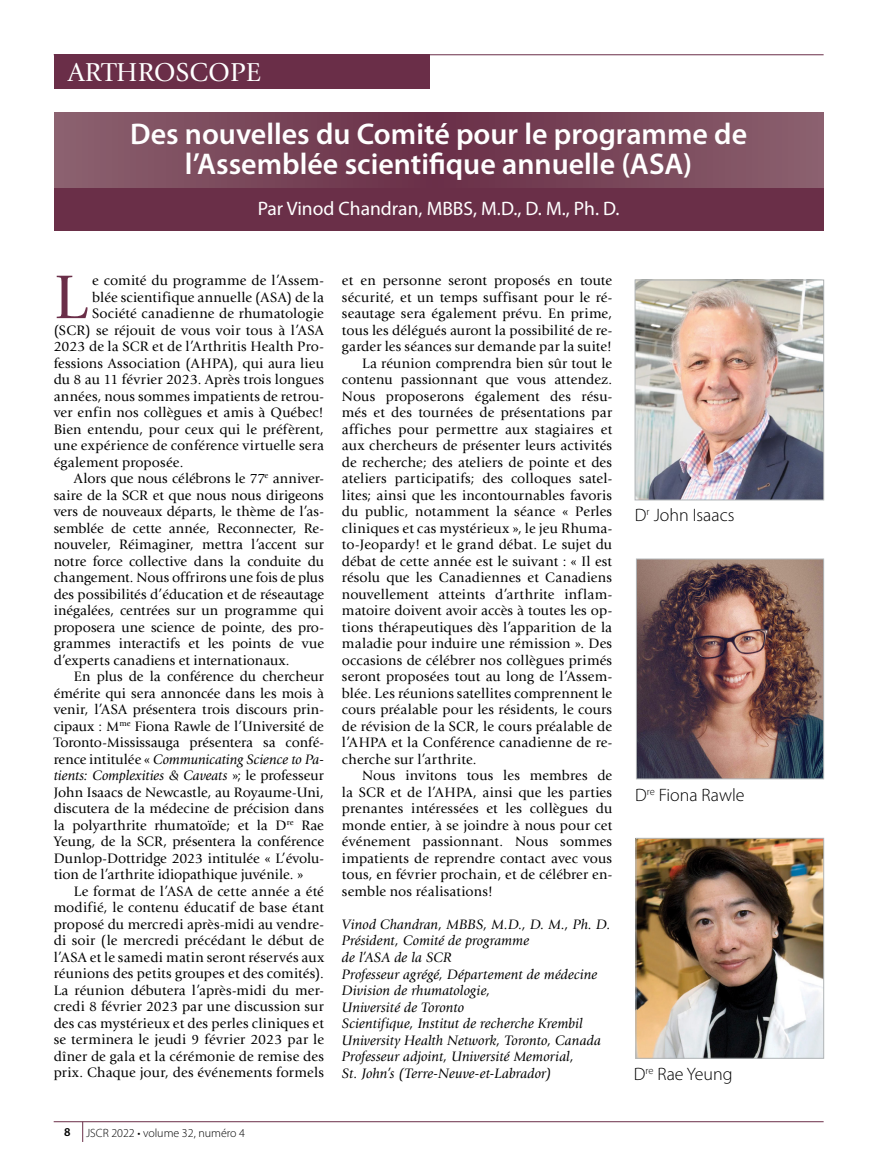
<style>
.page{position:relative;width:878px;height:1175px;background:#fff}
.page>*{position:absolute;margin:0;border:0;box-sizing:border-box;transform-origin:0 0}
.t1{font:64.2px "Giovanni Std";color:#6a2e48}
.t2{font:600 30px/30px "Myriad Pro";color:#fff;text-align:center}
.t3{font:27px "Giovanni Std";color:#fff}
.t4{font:19.5px "Myriad Pro";color:#fff}
.t5{font:300 18px "Myriad Pro";color:#000}
.t6{font:14.25px "Giovanni Std";letter-spacing:.01em;color:#000}
.t7{font:italic 14.25px/16.5px "Giovanni Std";letter-spacing:.005em;color:#000}
.t8{font:300 12px "Myriad Pro";color:#000}
.t9{font:600 12px "Myriad Pro";color:#000}
.s1{font-style:normal}
</style>
<div class="page">
<div style="left:54px;top:187px;width:770px;height:43px;background:#6a2f48"></div>
<svg style="left:54px;top:112px;width:770px;height:75px;background:#7a485b"></svg>
<hr style="left:54px;top:54px;width:769px;height:1px;background:#6a2e48">
<div style="left:54px;top:55px;width:375px;height:34px;background:#6a2e48"></div>
<hr style="left:54px;top:1121px;width:769px;height:1px;background:#6a2e48">
<svg style="left:82px;top:1121px;width:1px;height:21px"></svg>
<img style="left:636px;top:282px;width:185px;height:216px">
<div style="left:634px;top:280px;width:189px;height:220px;border:1px solid #b1b5b7"></div>
<img style="left:637px;top:840px;width:185px;height:216px">
<div style="left:635px;top:838px;width:189px;height:220px;border:1px solid #b1b5b7"></div>
<img style="left:638px;top:560px;width:184px;height:217px">
<div style="left:636px;top:558px;width:188px;height:221px;border:1px solid #b1b5b7"></div>
<h3 class="t3" style="left:68px;top:57px;width:194px">ARTHROSCOPE</h3>
<h2 class="t2" style="left:130px;top:119px;width:618px">Des nouvelles du Comité pour le programme de l’Assemblée scientifique annuelle (ASA)</h2>
<h3 class="t4" style="left:258px;top:198px;width:363px">Par Vinod Chandran, MBBS, M.D., D. M., Ph. D.</h3>
<h1 class="t1" style="left:54px;top:261px;width:35px">L</h1>
<p class="t6" style="left:92px;top:272px;width:233px">e comité du programme de l’Assem-</p>
<p class="t6" style="left:92px;top:289px;width:233px">blée scientifique annuelle (ASA) de la</p>
<p class="t6" style="left:92px;top:305px;width:233px">Société canadienne de rhumatologie</p>
<p class="t6" style="left:54px;top:322px;width:272px">(SCR) se réjouit de vous voir tous à l’ASA</p>
<p class="t6" style="left:54px;top:338px;width:272px">2023 de la SCR et de l’Arthritis Health Pro-</p>
<p class="t6" style="left:54px;top:355px;width:272px">fessions Association (AHPA), qui aura lieu</p>
<p class="t6" style="left:54px;top:371px;width:272px">du 8 au 11 février 2023. Après trois longues</p>
<p class="t6" style="left:54px;top:388px;width:272px">années, nous sommes impatients de retrou-</p>
<p class="t6" style="left:54px;top:404px;width:272px">ver enfin nos collègues et amis à Québec!</p>
<p class="t6" style="left:54px;top:421px;width:272px">Bien entendu, pour ceux qui le préfèrent,</p>
<p class="t6" style="left:54px;top:437px;width:272px">une expérience de conférence virtuelle sera</p>
<p class="t6" style="left:54px;top:454px;width:131px">également proposée.</p>
<p class="t6" style="left:74px;top:470px;width:251px">Alors que nous célébrons le 77<sup>e</sup> anniver-</p>
<p class="t6" style="left:54px;top:487px;width:272px">saire de la SCR et que nous nous dirigeons</p>
<p class="t6" style="left:54px;top:503px;width:272px">vers de nouveaux départs, le thème de l’as-</p>
<p class="t6" style="left:54px;top:520px;width:272px">semblée de cette année, Reconnecter, Re-</p>
<p class="t6" style="left:54px;top:536px;width:272px">nouveler, Réimaginer, mettra l’accent sur</p>
<p class="t6" style="left:54px;top:553px;width:272px">notre force collective dans la conduite du</p>
<p class="t6" style="left:54px;top:569px;width:272px">changement. Nous offrirons une fois de plus</p>
<p class="t6" style="left:54px;top:586px;width:272px">des possibilités d’éducation et de réseautage</p>
<p class="t6" style="left:54px;top:602px;width:272px">inégalées, centrées sur un programme qui</p>
<p class="t6" style="left:54px;top:619px;width:272px">proposera une science de pointe, des pro-</p>
<p class="t6" style="left:54px;top:635px;width:272px">grammes interactifs et les points de vue</p>
<p class="t6" style="left:54px;top:652px;width:237px">d’experts canadiens et internationaux.</p>
<p class="t6" style="left:74px;top:668px;width:251px">En plus de la conférence du chercheur</p>
<p class="t6" style="left:54px;top:685px;width:272px">émérite qui sera annoncée dans les mois à</p>
<p class="t6" style="left:54px;top:701px;width:272px">venir, l’ASA présentera trois discours prin-</p>
<p class="t6" style="left:54px;top:718px;width:272px">cipaux : M<sup>me</sup> Fiona Rawle de l’Université de</p>
<p class="t6" style="left:54px;top:734px;width:272px">Toronto-Mississauga présentera sa confé-</p>
<p class="t7" style="left:54px;top:751px;width:272px"><span class="s1">rence intitulée «</span> Communicating Science to Pa-</p>
<p class="t7" style="left:54px;top:767px;width:272px">tients: Complexities &amp; Caveats <span class="s1">»; le professeur</span></p>
<p class="t6" style="left:54px;top:784px;width:272px">John Isaacs de Newcastle, au Royaume-Uni,</p>
<p class="t6" style="left:54px;top:800px;width:272px">discutera de la médecine de précision dans</p>
<p class="t6" style="left:54px;top:817px;width:272px">la polyarthrite rhumatoïde; et la D<sup>re</sup> Rae</p>
<p class="t6" style="left:54px;top:833px;width:272px">Yeung, de la SCR, présentera la conférence</p>
<p class="t6" style="left:54px;top:850px;width:272px">Dunlop-Dottridge 2023 intitulée « L’évolu-</p>
<p class="t6" style="left:54px;top:866px;width:251px">tion de l’arthrite idiopathique juvénile. »</p>
<p class="t6" style="left:74px;top:883px;width:251px">Le format de l’ASA de cette année a été</p>
<p class="t6" style="left:54px;top:899px;width:272px">modifié, le contenu éducatif de base étant</p>
<p class="t6" style="left:54px;top:916px;width:272px">proposé du mercredi après-midi au vendre-</p>
<p class="t6" style="left:54px;top:932px;width:272px">di soir (le mercredi précédant le début de</p>
<p class="t6" style="left:54px;top:949px;width:272px">l’ASA et le samedi matin seront réservés aux</p>
<p class="t6" style="left:54px;top:965px;width:272px">réunions des petits groupes et des comités).</p>
<p class="t6" style="left:54px;top:982px;width:272px">La réunion débutera l’après-midi du mer-</p>
<p class="t6" style="left:54px;top:998px;width:272px">credi 8 février 2023 par une discussion sur</p>
<p class="t6" style="left:54px;top:1015px;width:272px">des cas mystérieux et des perles cliniques et</p>
<p class="t6" style="left:54px;top:1031px;width:272px">se terminera le jeudi 9 février 2023 par le</p>
<p class="t6" style="left:54px;top:1048px;width:272px">dîner de gala et la cérémonie de remise des</p>
<p class="t6" style="left:54px;top:1064px;width:272px">prix. Chaque jour, des événements formels</p>
<p class="t6" style="left:342px;top:272px;width:272px">et en personne seront proposés en toute</p>
<p class="t6" style="left:342px;top:289px;width:272px">sécurité, et un temps suffisant pour le ré-</p>
<p class="t6" style="left:342px;top:305px;width:272px">seautage sera également prévu. En prime,</p>
<p class="t6" style="left:342px;top:322px;width:272px">tous les délégués auront la possibilité de re-</p>
<p class="t6" style="left:342px;top:338px;width:272px">garder les séances sur demande par la suite!</p>
<p class="t6" style="left:362px;top:355px;width:251px">La réunion comprendra bien sûr tout le</p>
<p class="t6" style="left:342px;top:371px;width:272px">contenu passionnant que vous attendez.</p>
<p class="t6" style="left:342px;top:388px;width:272px">Nous proposerons également des résu-</p>
<p class="t6" style="left:342px;top:404px;width:272px">més et des tournées de présentations par</p>
<p class="t6" style="left:342px;top:421px;width:272px">affiches pour permettre aux stagiaires et</p>
<p class="t6" style="left:342px;top:437px;width:272px">aux chercheurs de présenter leurs activités</p>
<p class="t6" style="left:342px;top:454px;width:272px">de recherche; des ateliers de pointe et des</p>
<p class="t6" style="left:342px;top:470px;width:272px">ateliers participatifs; des colloques satel-</p>
<p class="t6" style="left:342px;top:487px;width:272px">lites; ainsi que les incontournables favoris</p>
<p class="t6" style="left:342px;top:503px;width:272px">du public, notamment la séance « Perles</p>
<p class="t6" style="left:342px;top:520px;width:272px">cliniques et cas mystérieux », le jeu Rhuma-</p>
<p class="t6" style="left:342px;top:536px;width:272px">to-Jeopardy! et le grand débat. Le sujet du</p>
<p class="t6" style="left:342px;top:553px;width:272px">débat de cette année est le suivant : « Il est</p>
<p class="t6" style="left:342px;top:569px;width:272px">résolu que les Canadiennes et Canadiens</p>
<p class="t6" style="left:342px;top:586px;width:272px">nouvellement atteints d’arthrite inflam-</p>
<p class="t6" style="left:342px;top:602px;width:272px">matoire doivent avoir accès à toutes les op-</p>
<p class="t6" style="left:342px;top:619px;width:272px">tions thérapeutiques dès l’apparition de la</p>
<p class="t6" style="left:342px;top:635px;width:272px">maladie pour induire une rémission ». Des</p>
<p class="t6" style="left:342px;top:652px;width:272px">occasions de célébrer nos collègues primés</p>
<p class="t6" style="left:342px;top:668px;width:272px">seront proposées tout au long de l’Assem-</p>
<p class="t6" style="left:342px;top:685px;width:272px">blée. Les réunions satellites comprennent le</p>
<p class="t6" style="left:342px;top:701px;width:272px">cours préalable pour les résidents, le cours</p>
<p class="t6" style="left:342px;top:718px;width:272px">de révision de la SCR, le cours préalable de</p>
<p class="t6" style="left:342px;top:734px;width:272px">l’AHPA et la Conférence canadienne de re-</p>
<p class="t6" style="left:342px;top:751px;width:136px">cherche sur l’arthrite.</p>
<p class="t6" style="left:362px;top:767px;width:251px">Nous invitons tous les membres de</p>
<p class="t6" style="left:342px;top:784px;width:272px">la SCR et de l’AHPA, ainsi que les parties</p>
<p class="t6" style="left:342px;top:800px;width:272px">prenantes intéressées et les collègues du</p>
<p class="t6" style="left:342px;top:817px;width:272px">monde entier, à se joindre à nous pour cet</p>
<p class="t6" style="left:342px;top:833px;width:272px">événement passionnant. Nous sommes</p>
<p class="t6" style="left:342px;top:850px;width:272px">impatients de reprendre contact avec vous</p>
<p class="t6" style="left:342px;top:866px;width:272px">tous, en février prochain, et de célébrer en-</p>
<p class="t6" style="left:342px;top:883px;width:152px">semble nos réalisations!</p>
<p class="t7" style="left:342px;top:916px;width:270px">Vinod Chandran, MBBS, M.D., D. M., Ph. D.<br>Président, Comité de programme<br>de l’ASA de la SCR<br>Professeur agrégé, Département de médecine Division de rhumatologie,<br>Université de Toronto<br>Scientifique, Institut de recherche Krembil University Health Network, Toronto, Canada Professeur adjoint, Université Memorial,<br>St. John’s (Terre-Neuve-et-Labrador)</p>
<p class="t9" style="left:64px;top:1125px;width:8px">8</p>
<p class="t8" style="left:86px;top:1126px;width:160px">JSCR 2022 • volume 32, numéro 4</p>
<p class="t5" style="left:635px;top:505px;width:101px">D<sup>r</sup> John Isaacs</p>
<p class="t5" style="left:635px;top:784px;width:111px">D<sup>re</sup> Fiona Rawle</p>
<p class="t5" style="left:633px;top:1064px;width:100px">D<sup>re</sup> Rae Yeung</p>
</div>
